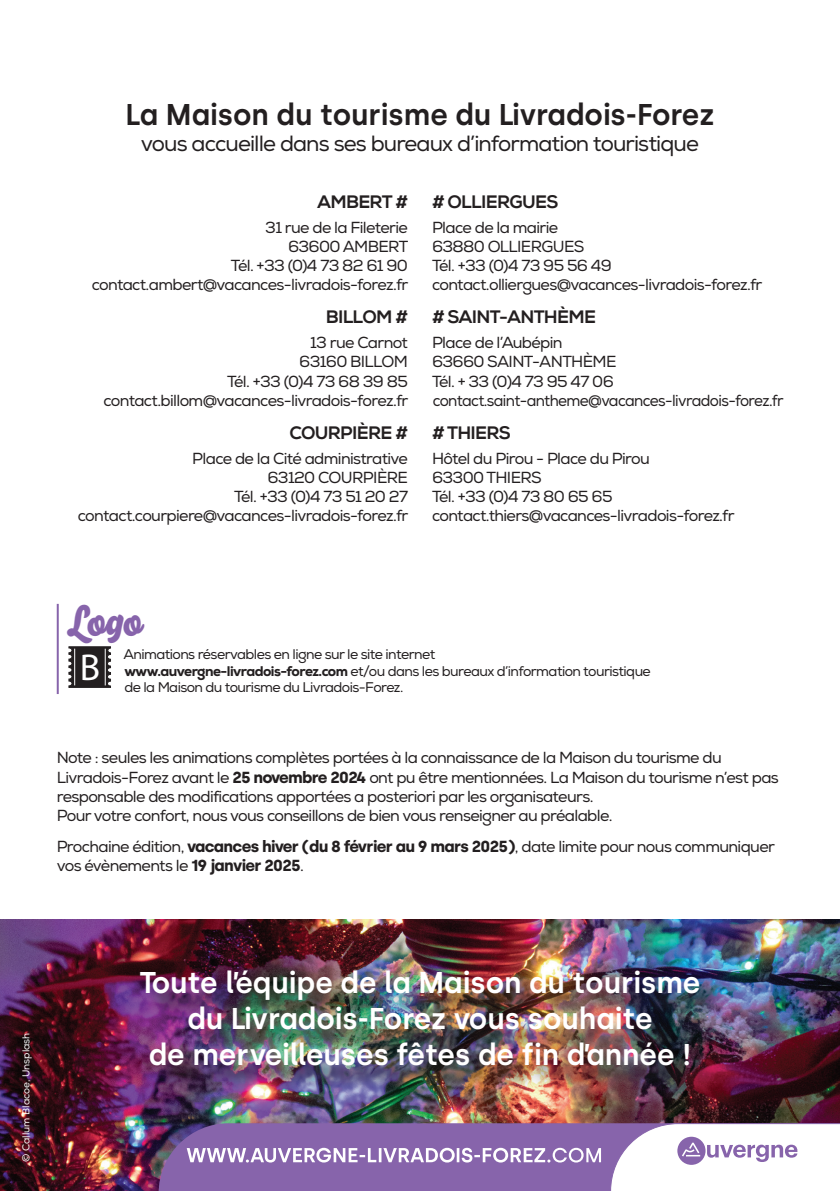
<style>
.page{position:relative;width:840px;height:1191px;background:#fff}
.page>*{position:absolute;margin:0;border:0;box-sizing:border-box;transform-origin:0 0}
.t1{font:44px "Salty 1";color:#8764ab}
.t2{font:37.6px "Myriad Pro";color:#fff}
.t3{font:600 30px/36px "Silka";color:#fff;text-align:center;scale:.96 1}
.t4{font:600 30px "Silka";color:#231f20;scale:.96 1}
.t5{font:22px "Nexa";letter-spacing:-.04em;color:#231f20}
.t6{font:800 18px "Nexa";letter-spacing:-.04em;color:#231f20}
.t7{font:16px/19.2px "Nexa";letter-spacing:-.04em;color:#231f20}
.t8{font:14px/16.8px "Nexa";letter-spacing:-.04em;color:#231f20}
.t9{font:10px "Nexa";color:#fff}
.s1{font-weight:800}
.s2{font-family:"Silka";font-weight:700}
</style>
<div class="page">
<img style="left:0;top:919px;width:839px;height:272px">
<svg style="left:69px;top:646px;width:42px;height:41px"></svg>
<hr style="left:105px;top:648px;width:1px;height:37px;background:#fff">
<hr style="left:74px;top:648px;width:1px;height:37px;background:#fff">
<hr style="left:57px;top:604px;width:2px;height:90px;background:#8764ab">
<div style="left:144px;top:974px;width:579px;height:116px;background:#231f20;opacity:.75"></div>
<svg style="left:158px;top:1122px;width:681px;height:69px"></svg>
<h3 class="t4" style="left:125px;top:96px;width:614px">La Maison du tourisme du Livradois-Forez</h3>
<h3 class="t5" style="left:141px;top:130px;width:559px">vous accueille dans ses bureaux d’information touristique</h3>
<p class="t6" style="left:317px;top:191px;width:92px">AMBERT #</p>
<p class="t7" style="left:92px;top:218px;width:318px;text-align:right">31 rue de la Fileterie<br>63600 AMBERT<br>Tél. +33 (0)4 73 82 61 90 contact.ambert@vacances-livradois-forez.fr</p>
<p class="t6" style="left:325px;top:306px;width:84px">BILLOM #</p>
<p class="t7" style="left:103px;top:333px;width:306px;text-align:right">13 rue Carnot<br>63160 BILLOM<br>Tél. +33 (0)4 73 68 39 85 contact.billom@vacances-livradois-forez.fr</p>
<p class="t6" style="left:289px;top:421px;width:120px">COURPIÈRE #</p>
<p class="t7" style="left:78px;top:449px;width:332px;text-align:right">Place de la Cité administrative<br>63120 COURPIÈRE<br>Tél. +33 (0)4 73 51 20 27 contact.courpiere@vacances-livradois-forez.fr</p>
<p class="t6" style="left:432px;top:191px;width:128px"># OLLIERGUES</p>
<p class="t7" style="left:432px;top:218px;width:332px">Place de la mairie<br>63880 OLLIERGUES<br>Tél. +33 (0)4 73 95 56 49 contact.olliergues@vacances-livradois-forez.fr</p>
<p class="t6" style="left:432px;top:306px;width:165px"># SAINT-ANTHÈME</p>
<p class="t7" style="left:432px;top:333px;width:353px">Place de l’Aubépin<br>63660 SAINT-ANTHÈME<br>Tél. + 33 (0)4 73 95 47 06 contact.saint-antheme@vacances-livradois-forez.fr</p>
<p class="t6" style="left:432px;top:421px;width:80px"># THIERS</p>
<p class="t7" style="left:432px;top:449px;width:304px">Hôtel du Pirou - Place du Pirou<br>63300 THIERS<br>Tél. +33 (0)4 73 80 65 65 contact.thiers@vacances-livradois-forez.fr</p>
<h1 class="t1" style="left:67px;top:592px;width:78px">Logo</h1>
<h2 class="t2" style="left:80px;top:644px;width:22px">B</h2>
<p class="t8" style="left:123px;top:646px;width:528px">Animations réservables en ligne sur le site internet <span class="s1">www.auvergne-livradois-forez.com</span> et/ou dans les bureaux d’information touristique de la Maison du tourisme du Livradois-Forez.</p>
<p class="t7" style="left:57px;top:748px;width:723px">Note : seules les animations complètes portées à la connaissance de la Maison du tourisme du Livradois-Forez avant le <span class="s2">25 novembre 2024</span> ont pu être mentionnées. La Maison du tourisme n’est pas responsable des modifications apportées a posteriori par les organisateurs.<br>Pour votre confort, nous vous conseillons de bien vous renseigner au préalable.</p>
<p class="t7" style="left:57px;top:836px;width:719px">Prochaine édition, <span class="s2">vacances hiver (du 8 février au 9 mars 2025)</span>, date limite pour nous communiquer vos évènements le <span class="s2">19 janvier 2025</span>.</p>
<p class="t9" style="left:20px;top:1161px;width:131px;rotate:-90deg">© Callum Blacoe, Unsplash</p>
<h3 class="t3" style="left:139px;top:964px;width:585px">Toute l’équipe de la Maison du tourisme du Livradois-Forez vous souhaite<br>de merveilleuses fêtes de fin d’année !</h3>
</div>
